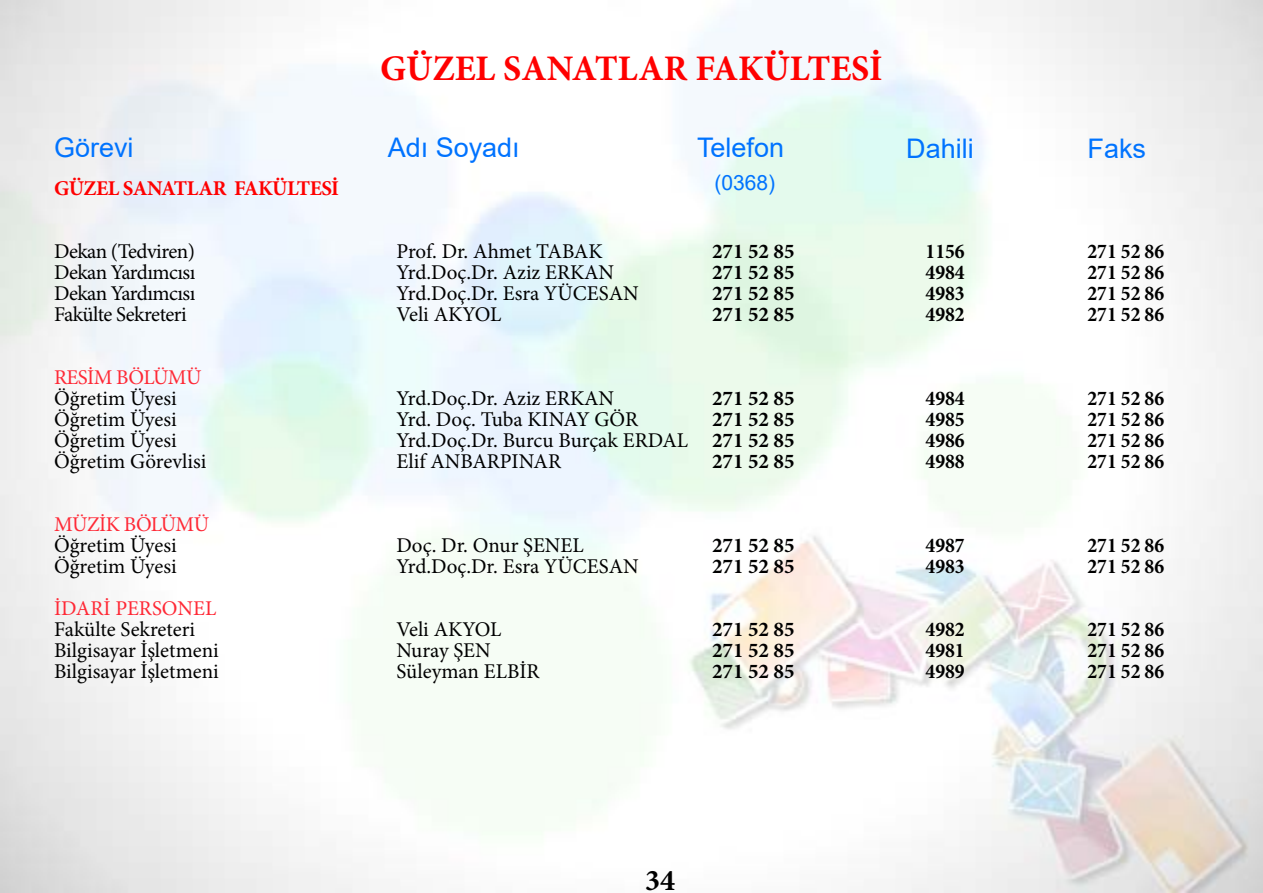
<style>
.page{position:relative;width:1263px;height:893px;background:#fff}
.page>*{position:absolute;margin:0;border:0;box-sizing:border-box;transform-origin:0 0}
.t1{font:700 36px "Minion Pro";color:#f00}
.t2{font:700 30px "Minion Pro";color:#000}
.t3{font:27px "Arial";color:#0073ff}
.t4{font:21px/21px "Minion Pro";color:#000}
.t5{font:700 condensed 21px/21px "Minion Pro";color:#000;text-align:justify}
.t6{font:700 21px/21px "Minion Pro";color:#000;text-align:justify}
.t7{font:700 21px "Minion Pro";letter-spacing:-.025em;color:#f00}
.t8{font:21px "Minion Pro";letter-spacing:-.025em;color:#ff2936}
.t9{font:21px "Minion Pro";color:#ff2936}
.t10{font:21px "Arial";color:#0073ff}
</style>
<div class="page">
<h1 class="t1" style="left:380px;top:43px;width:504px">GÜZEL SANATLAR FAKÜLTESİ</h1>
<p class="t3" style="left:54px;top:129px;width:81px">Görevi</p>
<p class="t3" style="left:388px;top:129px;width:134px">Adı Soyadı</p>
<p class="t3" style="left:697px;top:129px;width:89px">Telefon</p>
<p class="t10" style="left:714px;top:168px;width:62px">(0368)</p>
<p class="t7" style="left:54px;top:174px;width:287px">GÜZEL SANATLAR FAKÜLTESİ</p>
<p class="t4" style="left:54px;top:241px;width:143px;text-align:justify">Dekan (Tedviren)<br>Dekan Yardımcısı Dekan Yardımcısı Fakülte Sekreteri</p>
<p class="t8" style="left:54px;top:363px;width:149px">RESİM BÖLÜMÜ</p>
<p class="t4" style="left:54px;top:388px;width:154px">Öğretim Üyesi<br>Öğretim Üyesi<br>Öğretim Üyesi<br>Öğretim Görevlisi</p>
<p class="t8" style="left:54px;top:510px;width:157px">MÜZİK BÖLÜMÜ</p>
<p class="t4" style="left:54px;top:535px;width:124px">Öğretim Üyesi<br>Öğretim Üyesi</p>
<p class="t9" style="left:54px;top:594px;width:164px">İDARİ PERSONEL</p>
<p class="t4" style="left:54px;top:619px;width:166px">Fakülte Sekreteri<br>Bilgisayar İşletmeni<br>Bilgisayar İşletmeni</p>
<p class="t4" style="left:396px;top:241px;width:244px">Prof. Dr. Ahmet TABAK<br>Yrd.Doç.Dr. Aziz ERKAN<br>Yrd.Doç.Dr. Esra YÜCESAN<br>Veli AKYOL</p>
<p class="t6" style="left:712px;top:241px;width:84px">271 52 85<br>271 52 85<br>271 52 85<br>271 52 85</p>
<p class="t4" style="left:396px;top:388px;width:293px">Yrd.Doç.Dr. Aziz ERKAN<br>Yrd. Doç. Tuba KINAY GÖR<br>Yrd.Doç.Dr. Burcu Burçak ERDAL<br>Elif ANBARPINAR</p>
<p class="t6" style="left:712px;top:388px;width:84px">271 52 85<br>271 52 85<br>271 52 85<br>271 52 85</p>
<p class="t4" style="left:396px;top:535px;width:244px">Doç. Dr. Onur ŞENEL<br>Yrd.Doç.Dr. Esra YÜCESAN</p>
<p class="t4" style="left:396px;top:619px;width:145px">Veli AKYOL<br>Nuray ŞEN<br>Süleyman ELBİR</p>
<p class="t6" style="left:712px;top:535px;width:84px">271 52 85<br>271 52 85</p>
<p class="t6" style="left:712px;top:619px;width:84px">271 52 85<br>271 52 85<br>271 52 85</p>
<p class="t3" style="left:906px;top:130px;width:69px">Dahili</p>
<p class="t3" style="left:1087px;top:130px;width:60px">Faks</p>
<p class="t5" style="left:925px;top:241px;width:41px">1156<br>4984<br>4983<br>4982</p>
<p class="t5" style="left:925px;top:388px;width:41px">4984<br>4985<br>4986<br>4988</p>
<p class="t5" style="left:925px;top:535px;width:41px">4987<br>4983</p>
<p class="t5" style="left:925px;top:619px;width:41px">4982<br>4981<br>4989</p>
<p class="t5" style="left:1087px;top:241px;width:78px">271 52 86<br>271 52 86<br>271 52 86<br>271 52 86</p>
<p class="t5" style="left:1087px;top:388px;width:78px">271 52 86<br>271 52 86<br>271 52 86<br>271 52 86</p>
<p class="t5" style="left:1087px;top:535px;width:78px">271 52 86<br>271 52 86</p>
<p class="t5" style="left:1087px;top:619px;width:78px">271 52 86<br>271 52 86<br>271 52 86</p>
<h2 class="t2" style="left:645px;top:860px;width:31px">34</h2>
</div>
